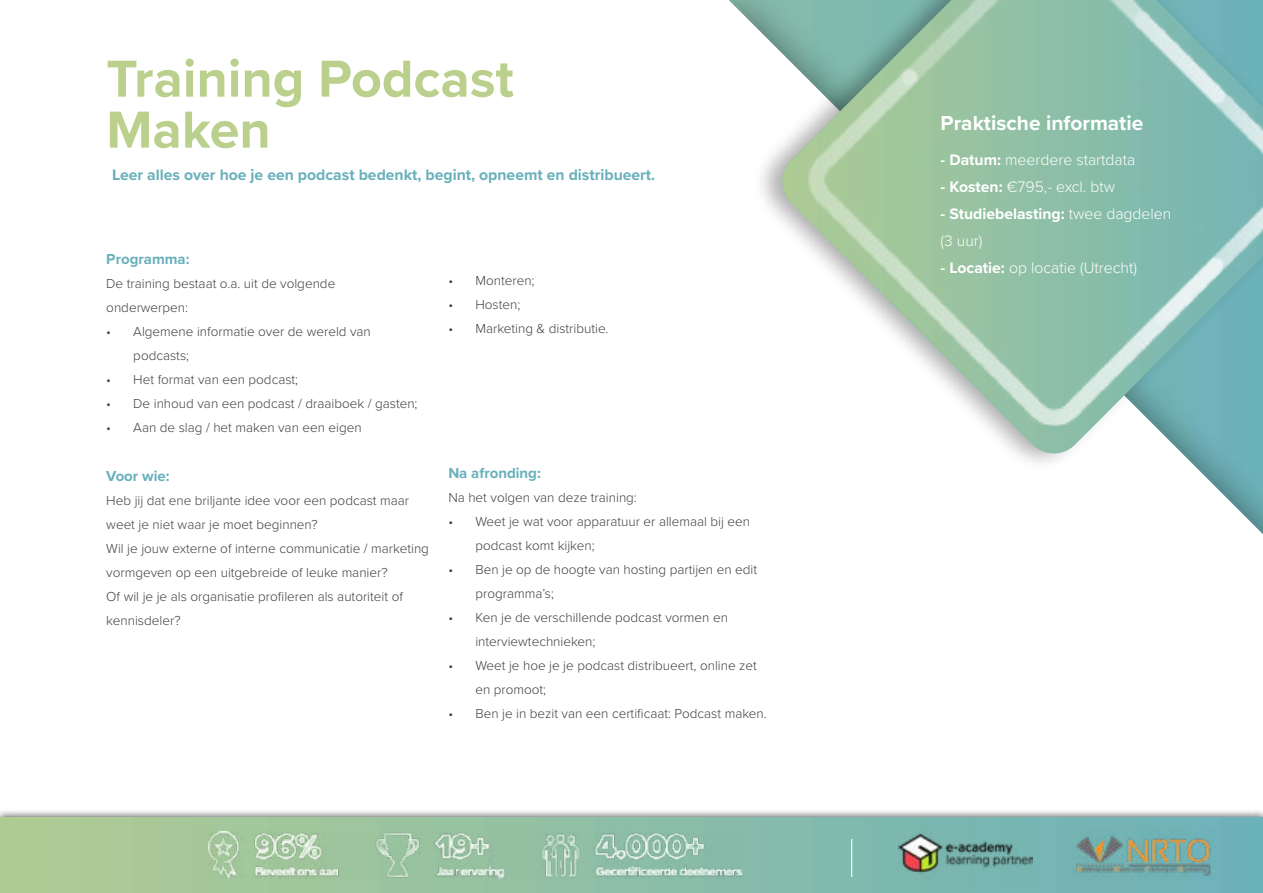
<style>
.page{position:relative;width:1263px;height:893px;background:#fff}
.page>*{position:absolute;margin:0;border:0;box-sizing:border-box;transform-origin:0 0}
.t1{font:700 54px/51px "Proxima Nova";color:#bbd08c}
.t2{font:700 21px "Proxima Nova";color:#fff}
.t3{font:300 15.75px/27px "Proxima Nova";color:#fff}
.t4{font:700 15.75px "Proxima Nova";color:#68b0bb}
.t5{font:700 15px "Proxima Nova";color:#68b0bb}
.t6{font:300 13.5px/24px "Proxima Nova";color:#433e40}
.s1{font-weight:700}
</style>
<div class="page">
<div style="left:0;top:809px;width:1263px;height:84px;background:#000;opacity:.75"></div>
<img style="left:0;top:817px;width:1263px;height:76px">
<img style="left:1073px;top:831px;width:142px;height:48px">
<img style="left:898px;top:819px;width:135px;height:67px">
<hr style="left:851px;top:839px;width:1px;height:38px;background:#fff">
<img style="left:208px;top:832px;width:533px;height:46px">
<div style="left:752px;top:0;width:511px;height:473px;background:#000;opacity:.31"></div>
<img style="left:779px;top:0;width:484px;height:456px">
<img style="left:807px;top:0;width:456px;height:425px">
<h1 class="t1" style="left:106px;top:52px;width:409px">Training Podcast<br>Maken</h1>
<p class="t4" style="left:112px;top:163px;width:545px">Leer alles over hoe je een podcast bedenkt, begint, opneemt en distribueert.</p>
<p class="t5" style="left:106px;top:248px;width:85px">Programma:</p>
<p class="t6" style="left:106px;top:271px;width:230px">De training bestaat o.a. uit de volgende onderwerpen:</p>
<p class="t6" style="left:133px;top:319px;width:239px;text-indent:-27px">• Algemene informatie over de wereld van podcasts;</p>
<p class="t6" style="left:106px;top:367px;width:193px">• Het format van een podcast;</p>
<p class="t6" style="left:106px;top:391px;width:313px">• De inhoud van een podcast / draaiboek / gasten;</p>
<p class="t6" style="left:106px;top:415px;width:257px">• Aan de slag / het maken van een eigen</p>
<p class="t5" style="left:106px;top:464px;width:65px">Voor wie:</p>
<p class="t6" style="left:106px;top:487px;width:324px">Heb jij dat ene briljante idee voor een podcast maar weet je niet waar je moet beginnen?<br>Wil je jouw externe of interne communicatie / marketing vormgeven op een uitgebreide of leuke manier?<br>Of wil je je als organisatie profileren als autoriteit of kennisdeler?</p>
<p class="t6" style="left:448px;top:268px;width:88px">• Monteren;</p>
<p class="t6" style="left:448px;top:292px;width:74px">• Hosten;</p>
<p class="t6" style="left:448px;top:316px;width:162px">• Marketing &amp; distributie.</p>
<p class="t5" style="left:448px;top:462px;width:94px">Na afronding:</p>
<p class="t6" style="left:448px;top:485px;width:190px">Na het volgen van deze training:</p>
<p class="t6" style="left:475px;top:509px;width:276px;text-indent:-27px">• Weet je wat voor apparatuur er allemaal bij een podcast komt kijken;</p>
<p class="t6" style="left:475px;top:557px;width:283px;text-indent:-27px">• Ben je op de hoogte van hosting partijen en edit programma’s;</p>
<p class="t6" style="left:475px;top:605px;width:254px;text-indent:-27px">• Ken je de verschillende podcast vormen en interviewtechnieken;</p>
<p class="t6" style="left:475px;top:653px;width:283px;text-indent:-27px">• Weet je hoe je je podcast distribueert, online zet en promoot;</p>
<p class="t6" style="left:448px;top:701px;width:320px">• Ben je in bezit van een certificaat: Podcast maken.</p>
<h2 class="t2" style="left:941px;top:107px;width:204px">Praktische informatie</h2>
<p class="t3" style="left:941px;top:145px;width:196px"><span class="s1">- Datum:</span> meerdere startdata</p>
<p class="t3" style="left:941px;top:172px;width:176px"><span class="s1">- Kosten:</span> €795,- excl. btw</p>
<p class="t3" style="left:941px;top:199px;width:232px"><span class="s1">- Studiebelasting:</span> twee dagdelen (3 uur)</p>
<p class="t3" style="left:941px;top:253px;width:198px"><span class="s1">- Locatie:</span> op locatie (Utrecht)</p>
</div>
